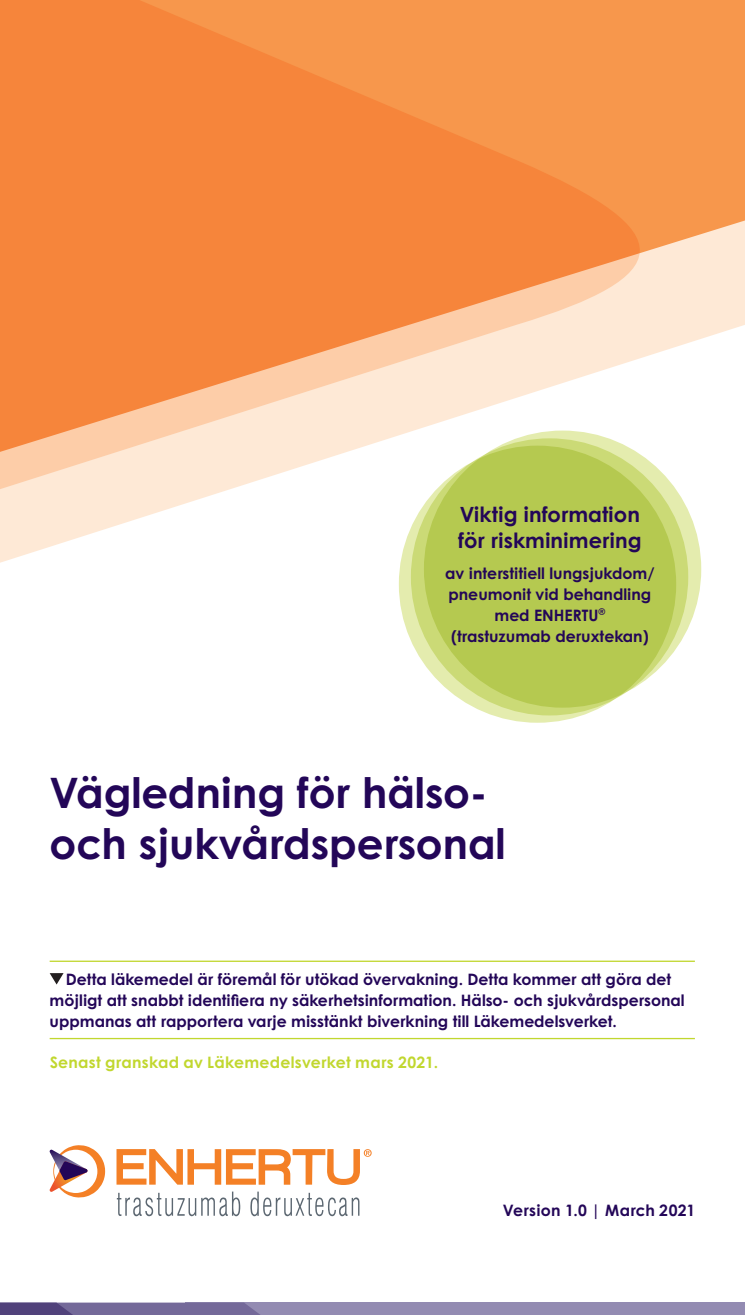
<style>
.page{position:relative;width:745px;height:1315px;background:#fff}
.page>*{position:absolute;margin:0;border:0;box-sizing:border-box;transform-origin:0 0}
.t1{font:700 42px/50.4px "Century Gothic";color:#230658}
.t2{font:700 21px/26.2px "Century Gothic";color:#230658}
.t3{font:700 15.75px/21px "Century Gothic";color:#230658;text-align:center}
.t4{font:700 15.75px "Century Gothic";letter-spacing:.02em;color:#c1d72f}
</style>
<div class="page">
<svg style="left:641px;top:0;width:103px;height:358px;background:#f9b37c"></svg>
<svg style="left:0;top:0;width:641px;height:563px;background:#f8a972"></svg>
<div style="left:423px;top:430px;width:277px;height:277px;background:#e4ecae;border-radius:50%"></div>
<div style="left:398px;top:445px;width:277px;height:278px;background:#e4ecae;border-radius:50%"></div>
<svg style="left:410px;top:438px;width:277px;height:277px;background:#b8cb55"></svg>
<div style="left:185px;top:1302px;width:559px;height:13px;background:#938bb2"></div>
<svg style="left:0;top:1302px;width:260px;height:13px;background:#706595"></svg>
<svg style="left:50px;top:973px;width:13px;height:11px"></svg>
<hr style="left:50px;top:960px;width:644px;height:2px;background:#c1d72f">
<hr style="left:50px;top:1038px;width:644px;height:1px;background:#c1d72f">
<svg style="left:49px;top:1145px;width:56px;height:52px"></svg>
<svg style="left:116px;top:1149px;width:255px;height:36px"></svg>
<svg style="left:117px;top:1191px;width:123px;height:25px"></svg>
<svg style="left:250px;top:1191px;width:109px;height:25px"></svg>
<h2 class="t2" style="left:458px;top:500px;width:185px">Viktig information för riskminimering</h2>
<p class="t3" style="left:445px;top:562px;width:211px">av interstitiell lungsjukdom/ pneumonit vid behandling med ENHERTU<sup>® </sup>(trastuzumab deruxtekan)</p>
<h1 class="t1" style="left:50px;top:766px;width:457px">Vägledning för hälso&shy;och sjukvårdspersonal</h1>
<p class="t3" style="left:50px;top:967px;width:636px;text-align:left;text-indent:16px">Detta läkemedel är föremål för utökad övervakning. Detta kommer att göra det möjligt att snabbt identifiera ny säkerhetsinformation. Hälso- och sjukvårdspersonal uppmanas att rapportera varje misstänkt biverkning till Läkemedelsverket.</p>
<p class="t4" style="left:50px;top:1052px;width:389px">Senast granskad av Läkemedelsverket mars 2021.</p>
<p class="t3" style="left:502px;top:1199px;width:194px">Version 1.0 | March 2021</p>
</div>
